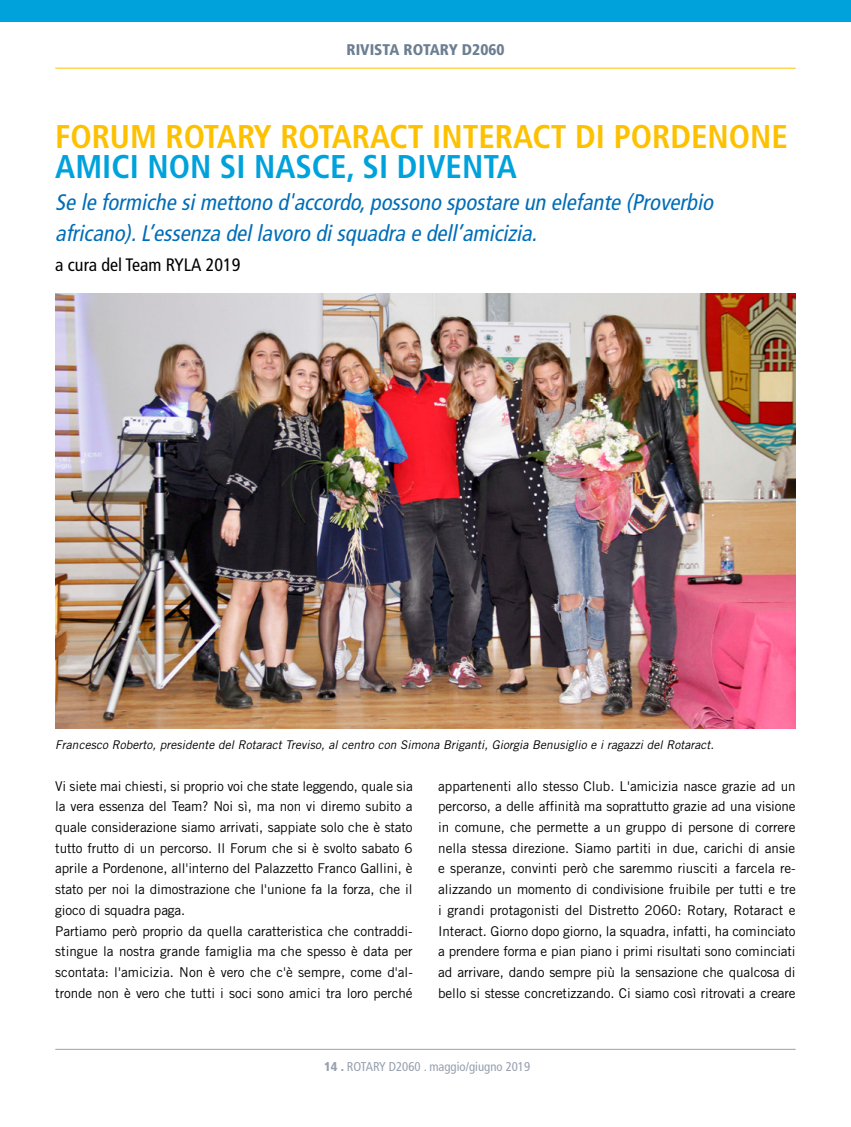
<style>
.page{position:relative;width:851px;height:1127px;background:#fff}
.page>*{position:absolute;margin:0;border:0;box-sizing:border-box;transform-origin:0 0}
.t1{font:700 condensed 32.85px "Frutiger LT Std";color:#fdc100}
.t2{font:700 condensed 32.85px "Frutiger LT Std";color:#00a2dc}
.t3{font:italic condensed 22.5px/31.5px "Frutiger LT Std";color:#006db8}
.t4{font:condensed 18px "Frutiger LT Std";color:#000}
.t5{font:900 condensed 15.45px "Frutiger LT Std";color:#6c7e91}
.t6{font:13.5px/20.7px "Trade Gothic";letter-spacing:-.01em;color:#000}
.t7{font:condensed 12.75px "Frutiger LT Std";color:#97a0af}
.t8{font:italic 12px "Trade Gothic";color:#000}
.s1{font-weight:900}
</style>
<div class="page">
<hr style="left:55px;top:1049px;width:740px;height:1px;background:#97a0af">
<hr style="left:55px;top:68px;width:740px;height:1px;background:#fdc100">
<img style="left:55px;top:294px;width:740px;height:434px">
<div style="left:0;top:0;width:850px;height:21px;background:#00a2dc"></div>
<p class="t5" style="left:346px;top:40px;width:159px">RIVISTA ROTARY D2060</p>
<h1 class="t1" style="left:55px;top:117px;width:734px">FORUM ROTARY ROTARACT INTERACT DI PORDENONE</h1>
<h1 class="t2" style="left:55px;top:147px;width:463px">AMICI NON SI NASCE, SI DIVENTA</h1>
<h2 class="t3" style="left:55px;top:186px;width:664px">Se le formiche simettono d'accordo,possono spostare un elefante (Proverbio africano).L’essenza dellavoro disquadra e dell’amicizia.</h2>
<h3 class="t4" style="left:55px;top:255px;width:186px">a cura del Team RYLA 2019</h3>
<p class="t8" style="left:55px;top:738px;width:663px">Francesco Roberto, presidente del Rotaract Treviso, al centro con Simona Briganti, Giorgia Benusiglio e i ragazzi del Rotaract.</p>
<p class="t6" style="left:55px;top:775px;width:359px">Vi siete mai chiesti, si proprio voi che state leggendo, quale sia la vera essenza del Team? Noi sì, ma non vi diremo subito a quale considerazione siamo arrivati, sappiate solo che è stato tutto frutto di un percorso. Il Forum che si è svolto sabato 6 aprile a Pordenone, all'interno del Palazzetto Franco Gallini, è stato per noi la dimostrazione che l'unione fa la forza, che il gioco di squadra paga.<br>Partiamo però proprio da quella caratteristica che contraddi&shy;stingue la nostra grande famiglia ma che spesso è data per scontata: l'amicizia. Non è vero che c'è sempre, come d'al&shy;tronde non è vero che tutti i soci sono amici tra loro perché</p>
<p class="t6" style="left:438px;top:775px;width:359px;text-align:justify">appartenenti allo stesso Club. L'amicizia nasce grazie ad un percorso, a delle affinità ma soprattutto grazie ad una visione in comune, che permette a un gruppo di persone di correre nella stessa direzione. Siamo partiti in due, carichi di ansie e speranze, convinti però che saremmo riusciti a farcela re&shy;alizzando un momento di condivisione fruibile per tutti e tre i grandi protagonisti del Distretto 2060: Rotary, Rotaract e Interact. Giorno dopo giorno, la squadra, infatti, ha cominciato a prendere forma e pian piano i primi risultati sono cominciati ad arrivare, dando sempre più la sensazione che qualcosa di bello si stesse concretizzando. Ci siamo così ritrovati a creare</p>
<p class="t7" style="left:324px;top:1059px;width:207px"><span class="s1">14 .</span> ROTARY D2060 . maggio/giugno 2019</p>
</div>
